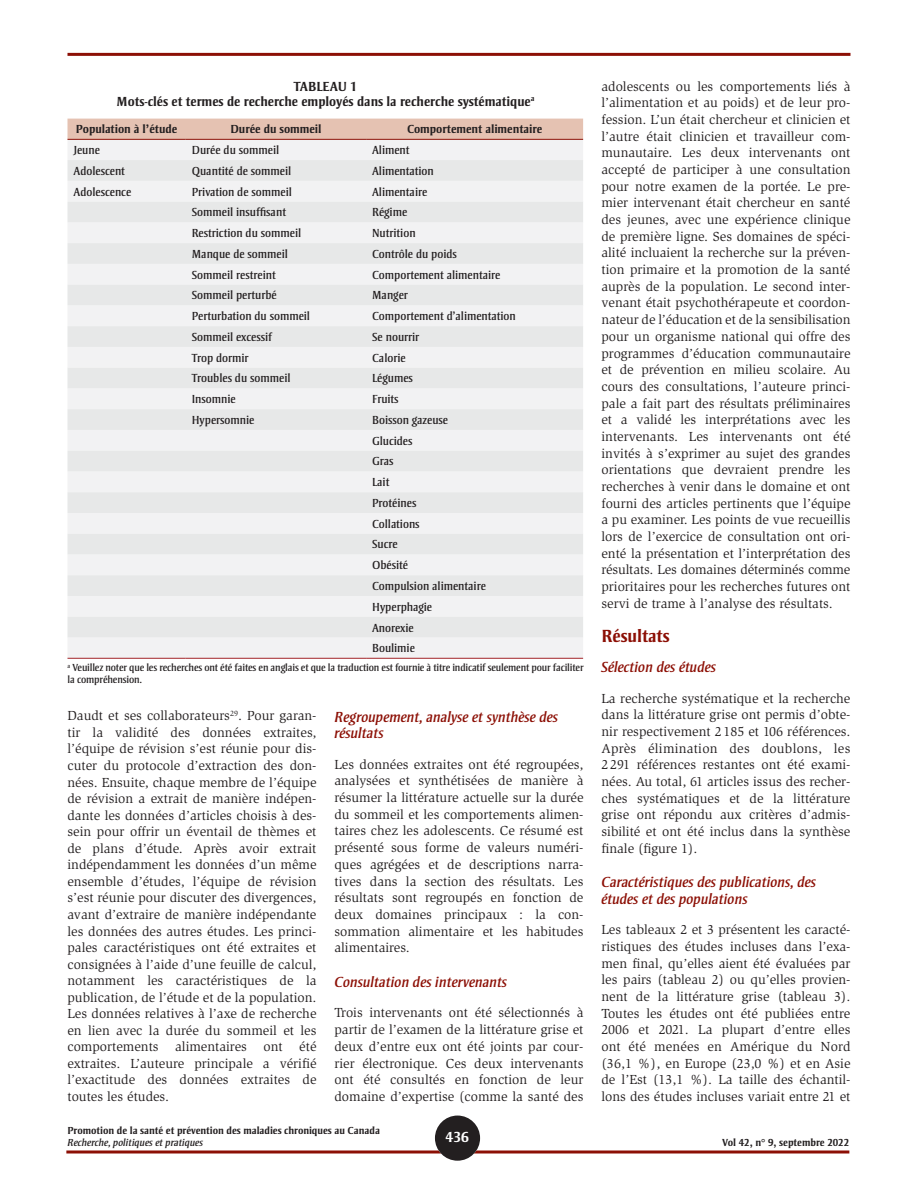
<style>
.page{position:relative;width:918px;height:1188px;background:#fff}
.page>*{position:absolute;margin:0;border:0;box-sizing:border-box;transform-origin:0 0}
.t1{font:700 18px "Strayhorn MT Std";color:#8c0f05}
.t2{font:italic 15px/16.6px "Strayhorn MT Std";color:#8c0f05}
.t3{font:700 15px "Strayhorn MT Std";color:#fff}
.BODY{font:13.5px/16.6px "Slimbach Std";color:#231f20;text-align:justify}
.Tableau_titre{font:700 13.5px/15px "Strayhorn MT Std";color:#231f20;text-align:center}
.Tableau_Body{font:12px "Strayhorn MT Std";color:#231f20}
.Tableau_Body-2{font:700 12px "Strayhorn MT Std";color:#231f20}
.Note_tableau{font:10.5px/12px "Strayhorn MT Std";letter-spacing:-.01em;color:#231f20}
.t4{font:700 10.5px "Strayhorn MT Std";color:#231f20}
.t5{font:italic 10.5px "Strayhorn MT Std";color:#231f20}
</style>
<div class="page">
<svg style="left:66px;top:1150px;width:783px;height:4px"></svg>
<hr style="left:68px;top:53px;width:782px;height:3px;background:#8c0f05">
<div style="left:435px;top:1116px;width:45px;height:45px;background:#231f20;border-radius:50%"></div>
<div style="left:68px;top:119px;width:515px;height:20px;background:#e5c2b2"></div>
<div style="left:68px;top:140px;width:515px;height:518px;background:#f2f2f3"></div>
<svg style="left:68px;top:160px;width:515px;height:478px;fill:#e9eaea"></svg>
<hr style="left:68px;top:139px;width:118px;height:1px;background:#8c0f05">
<hr style="left:186px;top:139px;width:180px;height:1px;background:#8c0f05">
<hr style="left:366px;top:139px;width:217px;height:1px;background:#8c0f05">
<hr style="left:68px;top:658px;width:118px;height:1px;background:#a32529">
<hr style="left:186px;top:658px;width:180px;height:1px;background:#a32529">
<hr style="left:366px;top:658px;width:217px;height:1px;background:#a32529">
<p class="Tableau_titre" style="left:116px;top:79px;width:420px">TABLEAU 1<br>Mots-clés et termes de recherche employés dans la recherche systématique<sup>a</sup></p>
<p class="Tableau_Body-2" style="left:76px;top:122px;width:103px">Population à l’étude</p>
<p class="Tableau_Body-2" style="left:230px;top:122px;width:93px">Durée du sommeil</p>
<p class="Tableau_Body-2" style="left:407px;top:122px;width:137px">Comportement alimentaire</p>
<p class="Tableau_Body" style="left:74px;top:143px;width:28px">Jeune</p>
<p class="Tableau_Body" style="left:192px;top:143px;width:89px">Durée du sommeil</p>
<p class="Tableau_Body" style="left:372px;top:143px;width:39px">Aliment</p>
<p class="Tableau_Body" style="left:74px;top:164px;width:53px">Adolescent</p>
<p class="Tableau_Body" style="left:192px;top:164px;width:101px">Quantité de sommeil</p>
<p class="Tableau_Body" style="left:372px;top:164px;width:63px">Alimentation</p>
<p class="Tableau_Body" style="left:74px;top:185px;width:59px">Adolescence</p>
<p class="Tableau_Body" style="left:192px;top:185px;width:102px">Privation de sommeil</p>
<p class="Tableau_Body" style="left:372px;top:185px;width:57px">Alimentaire</p>
<p class="Tableau_Body" style="left:192px;top:206px;width:96px">Sommeil insuffisant</p>
<p class="Tableau_Body" style="left:372px;top:206px;width:37px">Régime</p>
<p class="Tableau_Body" style="left:192px;top:226px;width:111px">Restriction du sommeil</p>
<p class="Tableau_Body" style="left:372px;top:226px;width:45px">Nutrition</p>
<p class="Tableau_Body" style="left:192px;top:247px;width:98px">Manque de sommeil</p>
<p class="Tableau_Body" style="left:372px;top:247px;width:86px">Contrôle du poids</p>
<p class="Tableau_Body" style="left:192px;top:268px;width:85px">Sommeil restreint</p>
<p class="Tableau_Body" style="left:372px;top:268px;width:130px">Comportement alimentaire</p>
<p class="Tableau_Body" style="left:192px;top:289px;width:87px">Sommeil perturbé</p>
<p class="Tableau_Body" style="left:372px;top:289px;width:37px">Manger</p>
<p class="Tableau_Body" style="left:192px;top:309px;width:120px">Perturbation du sommeil</p>
<p class="Tableau_Body" style="left:372px;top:309px;width:145px">Comportement d’alimentation</p>
<p class="Tableau_Body" style="left:192px;top:330px;width:82px">Sommeil excessif</p>
<p class="Tableau_Body" style="left:372px;top:330px;width:49px">Se nourrir</p>
<p class="Tableau_Body" style="left:192px;top:351px;width:58px">Trop dormir</p>
<p class="Tableau_Body" style="left:372px;top:351px;width:35px">Calorie</p>
<p class="Tableau_Body" style="left:192px;top:372px;width:100px">Troubles du sommeil</p>
<p class="Tableau_Body" style="left:372px;top:372px;width:42px">Légumes</p>
<p class="Tableau_Body" style="left:192px;top:392px;width:45px">Insomnie</p>
<p class="Tableau_Body" style="left:372px;top:392px;width:28px">Fruits</p>
<p class="Tableau_Body" style="left:192px;top:413px;width:64px">Hypersomnie</p>
<p class="Tableau_Body" style="left:372px;top:413px;width:78px">Boisson gazeuse</p>
<p class="Tableau_Body" style="left:372px;top:434px;width:42px">Glucides</p>
<p class="Tableau_Body" style="left:372px;top:455px;width:23px">Gras</p>
<p class="Tableau_Body" style="left:372px;top:475px;width:19px">Lait</p>
<p class="Tableau_Body" style="left:372px;top:496px;width:46px">Protéines</p>
<p class="Tableau_Body" style="left:372px;top:517px;width:49px">Collations</p>
<p class="Tableau_Body" style="left:372px;top:538px;width:27px">Sucre</p>
<p class="Tableau_Body" style="left:372px;top:558px;width:38px">Obésité</p>
<p class="Tableau_Body" style="left:372px;top:579px;width:115px">Compulsion alimentaire</p>
<p class="Tableau_Body" style="left:372px;top:600px;width:62px">Hyperphagie</p>
<p class="Tableau_Body" style="left:372px;top:621px;width:43px">Anorexie</p>
<p class="Tableau_Body" style="left:372px;top:641px;width:44px">Boulimie</p>
<p class="Note_tableau" style="left:68px;top:662px;width:518px"><sup>a</sup> Veuillez noter que les recherches ont été faites en anglais et que la traduction est fournie à titre indicatif seulement pour faciliter la compréhension.</p>
<p class="BODY" style="left:68px;top:708px;width:251px">Daudt et ses collaborateurs<sup>29</sup>. Pour garan&shy;tir la validité des données extraites, l’équipe de révision s’est réunie pour dis&shy;cuter du protocole d’extraction des don&shy;nées. Ensuite, chaque membre de l’équipe de révision a extrait de manière indépen&shy;dante les données d’articles choisis à des&shy;sein pour offrir un éventail de thèmes et de plans d’étude. Après avoir extrait indépendamment les données d’un même ensemble d’études, l’équipe de révision s’est réunie pour discuter des divergences, avant d’extraire de manière indépendante les données des autres études. Les princi&shy;pales caractéristiques ont été extraites et consignées à l’aide d’une feuille de calcul, notamment les caractéristiques de la publication, de l’étude et de la population.<br>Les données relatives à l’axe de recherche en lien avec la durée du sommeil et les comportements alimentaires ont été extraites. L’auteure principale a vérifié l’exactitude des données extraites de toutes les études.</p>
<h3 class="t2" style="left:334px;top:708px;width:225px">Regroupement, analyse et synthèse des résultats</h3>
<p class="BODY" style="left:334px;top:756px;width:251px">Les données extraites ont été regroupées, analysées et synthétisées de manière à résumer la littérature actuelle sur la durée du sommeil et les comportements alimen&shy;taires chez les adolescents. Ce résumé est présenté sous forme de valeurs numéri&shy;ques agrégées et de descriptions narra&shy;tives dans la section des résultats. Les résultats sont regroupés en fonction de deux domaines principaux : la con&shy;sommation alimentaire et les habitudes alimentaires.</p>
<h3 class="t2" style="left:334px;top:974px;width:174px">Consultation des intervenants</h3>
<p class="BODY" style="left:334px;top:1005px;width:251px">Trois intervenants ont été sélectionnés à partir de l’examen de la littérature grise et deux d’entre eux ont été joints par cour&shy;rier électronique. Ces deux intervenants ont été consultés en fonction de leur domaine d’expertise (comme la santé des</p>
<p class="BODY" style="left:602px;top:78px;width:251px">adolescents ou les comportements liés à l’alimentation et au poids) et de leur pro&shy;fession. L’un était chercheur et clinicien et l’autre était clinicien et travailleur com&shy;munautaire. Les deux intervenants ont accepté de participer à une consultation pour notre examen de la portée. Le pre&shy;mier intervenant était chercheur en santé des jeunes, avec une expérience clinique de première ligne. Ses domaines de spéci&shy;alité incluaient la recherche sur la préven&shy;tion primaire et la promotion de la santé auprès de la population. Le second inter&shy;venant était psychothérapeute et coordon&shy;nateur de l’éducation et de la sensibilisation pour un organisme national qui offre des programmes d’éducation communautaire et de prévention en milieu scolaire. Au cours des consultations, l’auteure princi&shy;pale a fait part des résultats préliminaires et a validé les interprétations avec les intervenants. Les intervenants ont été invités à s’exprimer au sujet des grandes orientations que devraient prendre les recherches à venir dans le domaine et ont fourni des articles pertinents que l’équipe a pu examiner. Les points de vue recueillis lors de l’exercice de consultation ont ori&shy;enté la présentation et l’interprétation des résultats. Les domaines déterminés comme prioritaires pour les recherches futures ont servi de trame à l’analyse des résultats.</p>
<h2 class="t1" style="left:602px;top:626px;width:70px">Résultats</h2>
<h3 class="t2" style="left:602px;top:659px;width:116px">Sélection des études</h3>
<p class="BODY" style="left:602px;top:690px;width:251px">La recherche systématique et la recherche dans la littérature grise ont permis d’obte&shy;nir respectivement 2185 et 106 références.<br>Après élimination des doublons, les 2291 références restantes ont été exami&shy;nées. Au total, 61 articles issus des recher&shy;ches systématiques et de la littérature grise ont répondu aux critères d’admis&shy;sibilité et ont été inclus dans la synthèse finale (figure 1).</p>
<h3 class="t2" style="left:602px;top:874px;width:216px">Caractéristiques des publications, des études et des populations</h3>
<p class="BODY" style="left:602px;top:922px;width:251px">Les tableaux 2 et 3 présentent les caracté&shy;ristiques des études incluses dans l’exa&shy;men final, qu’elles aient été évaluées par les pairs (tableau 2) ou qu’elles provien&shy;nent de la littérature grise (tableau 3).<br>Toutes les études ont été publiées entre 2006 et 2021. La plupart d’entre elles ont été menées en Amérique du Nord (36,1 %), en Europe (23,0 %) et en Asie de l’Est (13,1 %). La taille des échantil&shy;lons des études incluses variait entre 21 et</p>
<p class="t4" style="left:68px;top:1125px;width:314px">Promotion de la santé et prévention des maladies chroniques au Canada</p>
<p class="t5" style="left:68px;top:1137px;width:137px">Recherche, politiques et pratiques</p>
<p class="t4" style="left:722px;top:1137px;width:129px">Vol 42, n° 9, septembre 2022</p>
<p class="t3" style="left:446px;top:1128px;width:25px">436</p>
</div>
